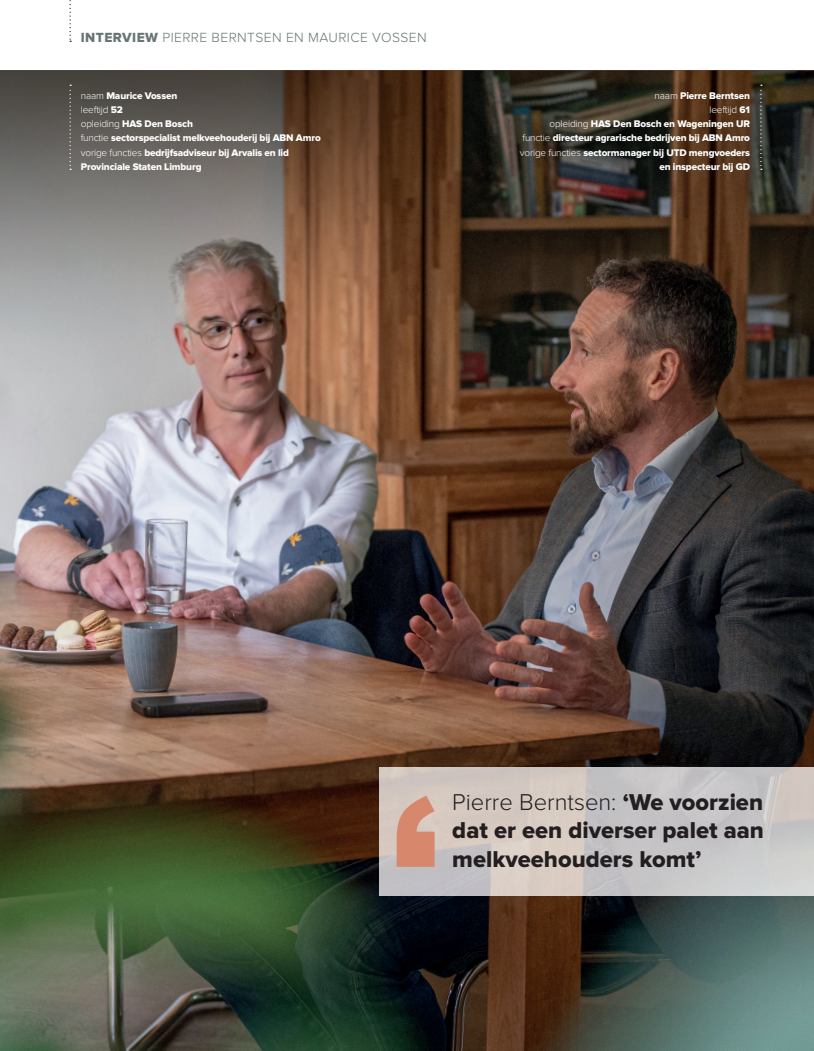
<style>
.page{position:relative;width:814px;height:1051px;background:#fff}
.page>*{position:absolute;margin:0;border:0;box-sizing:border-box;transform-origin:0 0}
.t1{font:23.75px/28.5px "Proxima Nova Extrabld";color:#231f20}
.t2{font:300 23.75px "Proxima Nova";color:#231f20}
.t3{font:300 13.75px "Proxima Nova";letter-spacing:.03em;color:#687575}
.t4{font:10px/14.2px "Proxima Nova Extrabld";letter-spacing:-.015em;color:#fff}
.t5{font:300 10px "Proxima Nova";letter-spacing:-.015em;color:#fff}
.s1{font-family:"Proxima Nova Extrabld";font-weight:400}
.s2{font-family:"Proxima Nova";font-weight:300}
</style>
<div class="page">
<img style="left:0;top:70px;width:813px;height:981px">
<img style="left:379px;top:767px;width:434px;height:128px">
<svg style="left:396px;top:796px;width:38px;height:71px;background:#d69780"></svg>
<svg style="left:70px;top:85px;width:1px;height:85px"></svg>
<svg style="left:760px;top:85px;width:1px;height:85px"></svg>
<svg style="left:70px;top:0;width:1px;height:42px"></svg>
<h2 class="t3" style="left:81px;top:29px;width:347px"><span class="s1">INTERVIEW</span> PIERRE BERNTSEN EN MAURICE VOSSEN</h2>
<p class="t4" style="left:81px;top:89px;width:98px"><span class="s2">naam</span> Maurice Vossen</p>
<p class="t5" style="left:81px;top:104px;width:44px">leeftijd <span class="s1">52</span></p>
<p class="t4" style="left:81px;top:117px;width:241px"><span class="s2">opleiding</span> HAS Den Bosch<br><span class="s2">functie</span> sectorspecialist melkveehouderij bij ABN Amro <span class="s2">vorige functies</span> bedrijfsadviseur bij Arvalis en lid Provinciale Staten Limburg</p>
<p class="t4" style="left:654px;top:89px;width:97px"><span class="s2">naam</span> Pierre Berntsen</p>
<p class="t5" style="left:709px;top:104px;width:42px">leeftijd <span class="s1">61</span></p>
<p class="t4" style="left:519px;top:117px;width:232px;text-align:right"><span class="s2">opleiding</span> HAS Den Bosch en Wageningen UR <span class="s2">functie</span> directeur a grarische bedrijven bij ABN Amro <span class="s2">vorige functies</span> sectormanager bij UTD mengvoeders en inspecteur bij GD</p>
<h1 class="t2" style="left:452px;top:788px;width:312px">Pierre Berntsen: <span class="s1">‘We voorzien</span></h1>
<h1 class="t1" style="left:452px;top:817px;width:313px">dat er een diverser palet aan melkveehouders komt’</h1>
</div>
